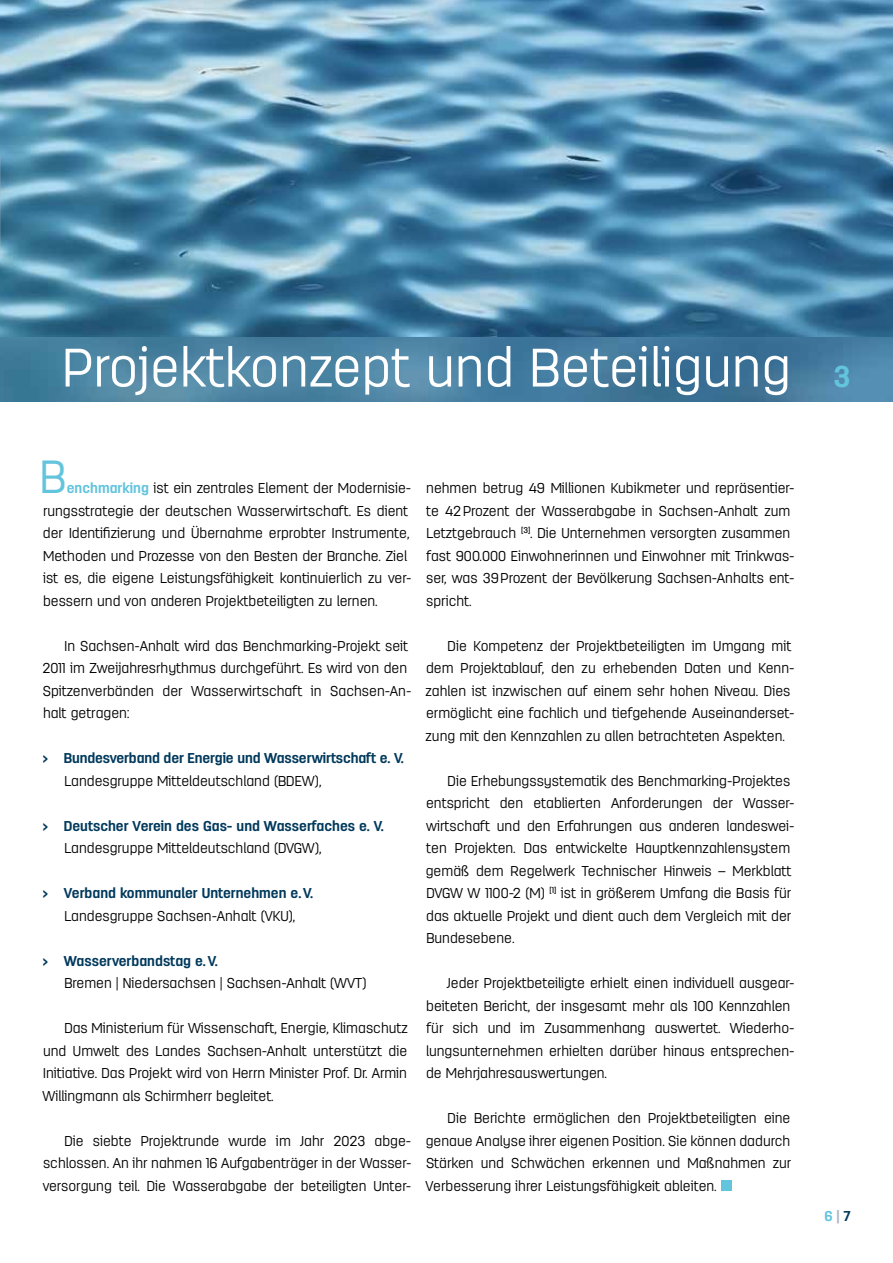
<style>
.page{position:relative;width:893px;height:1263px;background:#fff}
.page>*{position:absolute;margin:0;border:0;box-sizing:border-box;transform-origin:0 0}
.t1{font:300 54px "Antartida";color:#fff}
.t2{font:300 46.35px "Antartida";color:#62c4dd}
.t3{font:300 14.25px/22.5px "Antartida";color:#000}
.t4{font:700 14.25px "Antartida";color:#00395c}
.t5{font:700 14.25px "Antartida";color:#62c4dd}
.s1{font-weight:700;font-size:30px;color:#62c4dd}
.s2{font-weight:700;color:#62c4dd}
.s3{color:#a8b3c4}
.s4{color:#00395c}
</style>
<div class="page">
<img style="left:0;top:0;width:893px;height:337px">
<img style="left:0;top:155px;width:1px;height:102px">
<img style="left:0;top:337px;width:893px;height:64px">
<div style="left:721px;top:1180px;width:11px;height:11px;background:#62c4dd"></div>
<h1 class="t1" style="left:62px;top:338px;width:790px">Projektkonzept und Beteiligung <span class="s1">3</span></h1>
<h2 class="t2" style="left:40px;top:451px;width:28px">B</h2>
<p class="t3" style="left:43px;top:477px;width:370px;text-indent:24px"><span class="s2">enchmarking</span> ist ein zentrales Element der Modernisie&shy;rungsstrategie der deutschen Wasserwirtschaft. Es dient der Identifizierung und Übernahme erprobter Instrumente, Methoden und Prozesse von den Besten der Branche. Ziel ist es, die eigene Leistungsfähigkeit kontinuierlich zu ver&shy;bessern und von anderen Projektbeteiligten zu lernen.</p>
<p class="t3" style="left:42px;top:635px;width:370px;text-indent:22px">In Sachsen-Anhalt wird das Benchmarking-Projekt seit 2011 im Zweijahresrhythmus durchgeführt. Es wird von den Spitzenverbänden der Wasserwirtschaft in Sachsen-An&shy;halt getragen:</p>
<p class="t4" style="left:43px;top:750px;width:363px">&gt; Bundesverband der Energie und Wasserwirtschaft e. V.</p>
<p class="t3" style="left:64px;top:770px;width:259px">Landesgruppe Mitteldeutschland (BDEW),</p>
<p class="t4" style="left:43px;top:818px;width:343px">&gt; Deutscher Verein des Gas- und Wasserfaches e. V.</p>
<p class="t3" style="left:64px;top:837px;width:259px">Landesgruppe Mitteldeutschland (DVGW),</p>
<p class="t4" style="left:43px;top:885px;width:272px">&gt; Verband kommunaler Unternehmen e.V.</p>
<p class="t3" style="left:64px;top:905px;width:232px">Landesgruppe Sachsen-Anhalt (VKU),</p>
<p class="t4" style="left:43px;top:953px;width:176px">&gt; Wasserverbandstag e.V.</p>
<p class="t3" style="left:64px;top:972px;width:304px">Bremen | Niedersachsen | Sachsen-Anhalt (WVT)</p>
<p class="t3" style="left:43px;top:1017px;width:367px;text-align:justify;text-indent:22px">Das Ministerium für Wissenschaft, Energie, Klimaschutz und Umwelt des Landes Sachsen-Anhalt unterstützt die Initiative. Das Projekt wird von Herrn Minister Prof. Dr. Armin Willingmann als Schirmherr begleitet.</p>
<p class="t3" style="left:43px;top:1130px;width:370px;text-align:justify;text-indent:22px">Die siebte Projektrunde wurde im Jahr 2023 abge&shy;schlossen. An ihr nahmen 16 Aufgabenträger in der Wasser&shy;versorgung teil. Die Wasserabgabe der beteiligten Unter-</p>
<p class="t3" style="left:426px;top:477px;width:370px">nehmen betrug 49 Millionen Kubikmeter und repräsentier&shy;te 42Prozent der Wasserabgabe in Sachsen-Anhalt zum Letztgebrauch <sup>[3]</sup>. Die Unternehmen versorgten zusammen fast 900.000 Einwohnerinnen und Einwohner mit Trinkwas&shy;ser, was 39Prozent der Bevölkerung Sachsen-Anhalts ent&shy;spricht.</p>
<p class="t3" style="left:426px;top:635px;width:371px;text-indent:22px">Die Kompetenz der Projektbeteiligten im Umgang mit dem Projektablauf, den zu erhebenden Daten und Kenn&shy;zahlen ist inzwischen auf einem sehr hohen Niveau. Dies ermöglicht eine fachlich und tiefgehende Auseinanderset&shy;zung mit den Kennzahlen zu allen betrachteten Aspekten.</p>
<p class="t3" style="left:426px;top:770px;width:370px;text-indent:22px">Die Erhebungssystematik des Benchmarking-Projektes entspricht den etablierten Anforderungen der Wasser&shy;wirtschaft und den Erfahrungen aus anderen landeswei&shy;ten Projekten. Das entwickelte Hauptkennzahlensystem gemäß dem Regelwerk Technischer Hinweis – Merkblatt DVGW W 1100-2 (M) <sup>[1]</sup> ist in größerem Umfang die Basis für das aktuelle Projekt und dient auch dem Vergleich mit der Bundesebene.</p>
<p class="t3" style="left:426px;top:972px;width:370px;text-indent:21px">Jeder Projektbeteiligte erhielt einen individuell ausgear&shy;beiteten Bericht, der insgesamt mehr als 100 Kennzahlen für sich und im Zusammenhang auswertet. Wiederho&shy;lungsunternehmen erhielten darüber hinaus entsprechen&shy;de Mehrjahresauswertungen.</p>
<p class="t3" style="left:426px;top:1107px;width:367px;text-align:justify;text-indent:22px">Die Berichte ermöglichen den Projektbeteiligten eine genaue Analyse ihrer eigenen Position. Sie können dadurch Stärken und Schwächen erkennen und Maßnahmen zur Verbesserung ihrer Leistungsfähigkeit ableiten.</p>
<p class="t5" style="left:824px;top:1207px;width:28px">6 <span class="s3">|</span> <span class="s4">7</span></p>
</div>
